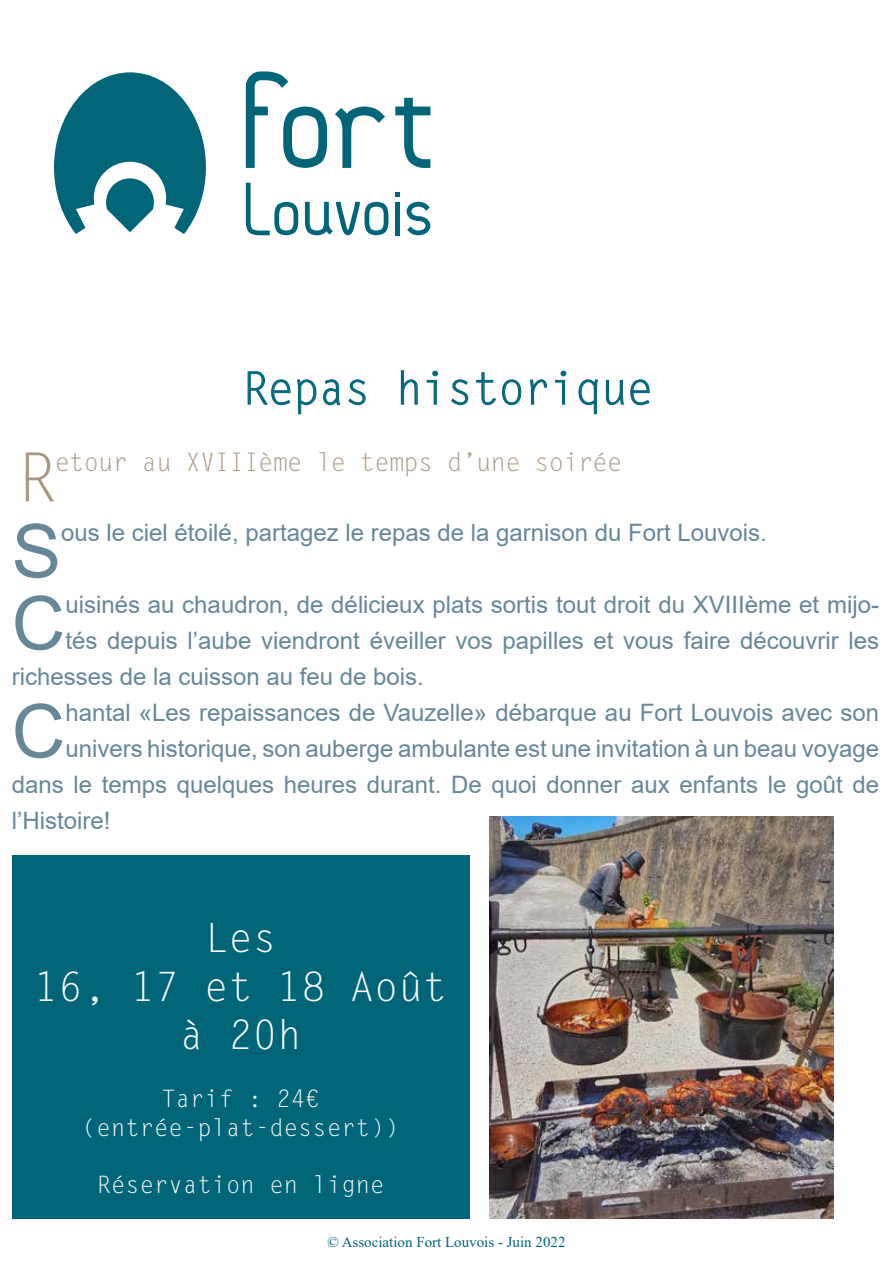
<style>
.page{position:relative;width:893px;height:1263px;background:#fff}
.page>*{position:absolute;margin:0;border:0;box-sizing:border-box;transform-origin:0 0}
.t1{font:74.25px "Arial";color:#658797}
.t2{font:67.95px "Letter Gothic Std";color:#aa977f}
.t3{font:45px "Letter Gothic Std";letter-spacing:-.03em;color:#006579}
.t4{font:40.5px/48.6px "Letter Gothic Std";color:#fff;text-align:center}
.t5{font:25.5px "Letter Gothic Std";letter-spacing:-.03em;color:#aa977f}
.t6{font:24px "Arial";color:#658797}
.t7{font:24px/28.8px "Letter Gothic Std";color:#fff;text-align:center}
.t8{font:15px "Times New Roman";color:#006579}
</style>
<div class="page">
<svg style="left:54px;top:72px;width:152px;height:162px"></svg>
<svg style="left:407px;top:202px;width:23px;height:33px"></svg>
<svg style="left:246px;top:183px;width:52px;height:52px"></svg>
<svg style="left:305px;top:202px;width:83px;height:33px"></svg>
<svg style="left:395px;top:192px;width:5px;height:5px"></svg>
<div style="left:395px;top:202px;width:5px;height:33px;background:#006579"></div>
<svg style="left:335px;top:107px;width:50px;height:61px"></svg>
<svg style="left:246px;top:71px;width:81px;height:97px"></svg>
<svg style="left:395px;top:98px;width:35px;height:70px"></svg>
<svg style="left:247px;top:371px;width:44px;height:34px"></svg>
<svg style="left:297px;top:379px;width:20px;height:35px"></svg>
<svg style="left:323px;top:379px;width:17px;height:26px"></svg>
<svg style="left:348px;top:379px;width:18px;height:26px"></svg>
<svg style="left:401px;top:370px;width:17px;height:35px"></svg>
<svg style="left:427px;top:370px;width:11px;height:35px"></svg>
<svg style="left:451px;top:379px;width:18px;height:26px"></svg>
<svg style="left:476px;top:372px;width:20px;height:33px"></svg>
<svg style="left:502px;top:379px;width:20px;height:26px"></svg>
<svg style="left:530px;top:379px;width:17px;height:26px"></svg>
<svg style="left:555px;top:370px;width:12px;height:35px"></svg>
<svg style="left:578px;top:379px;width:20px;height:35px"></svg>
<svg style="left:606px;top:380px;width:18px;height:25px"></svg>
<svg style="left:630px;top:379px;width:20px;height:26px"></svg>
<div style="left:12px;top:855px;width:457px;height:363px;background:#006579"></div>
<img style="left:489px;top:816px;width:344px;height:402px">
<h3 class="t3" style="left:242px;top:362px;width:413px">Repas historique</h3>
<h2 class="t2" style="left:16px;top:438px;width:42px">R</h2>
<p class="t5" style="left:55px;top:447px;width:569px">etour au XVIIIème le temps d’une soirée</p>
<h1 class="t1" style="left:12px;top:500px;width:51px">S</h1>
<p class="t6" style="left:61px;top:516px;width:707px">ous le ciel étoilé, partagez le repas de la garnison du Fort Louvois.</p>
<h1 class="t1" style="left:12px;top:572px;width:55px">C</h1>
<p class="t6" style="left:65px;top:588px;width:815px">uisinés au chaudron, de délicieux plats sortis tout droit du XVIIIème et mijo-</p>
<p class="t6" style="left:65px;top:624px;width:815px">tés depuis l’aube viendront éveiller vos papilles et vous faire découvrir les</p>
<p class="t6" style="left:12px;top:660px;width:414px">richesses de la cuisson au feu de bois.</p>
<h1 class="t1" style="left:12px;top:680px;width:55px">C</h1>
<p class="t6" style="left:65px;top:696px;width:815px">hantal «Les repaissances de Vauzelle» débarque au Fort Louvois avec son</p>
<p class="t6" style="left:65px;top:732px;width:815px">univers historique, son auberge ambulante est une invitation à un beau voyage</p>
<p class="t6" style="left:12px;top:768px;width:869px">dans le temps quelques heures durant. De quoi donner aux enfants le goût de</p>
<p class="t6" style="left:12px;top:804px;width:100px">l’Histoire!</p>
<h3 class="t4" style="left:34px;top:915px;width:415px">Les<br>16, 17 et 18 Août à 20h</h3>
<p class="t7" style="left:82px;top:1085px;width:318px">Tarif : 24€ (entrée-plat-dessert))</p>
<p class="t7" style="left:97px;top:1171px;width:290px">Réservation en ligne</p>
<p class="t8" style="left:327px;top:1231px;width:240px">© Association Fort Louvois - Juin 2022</p>
</div>
